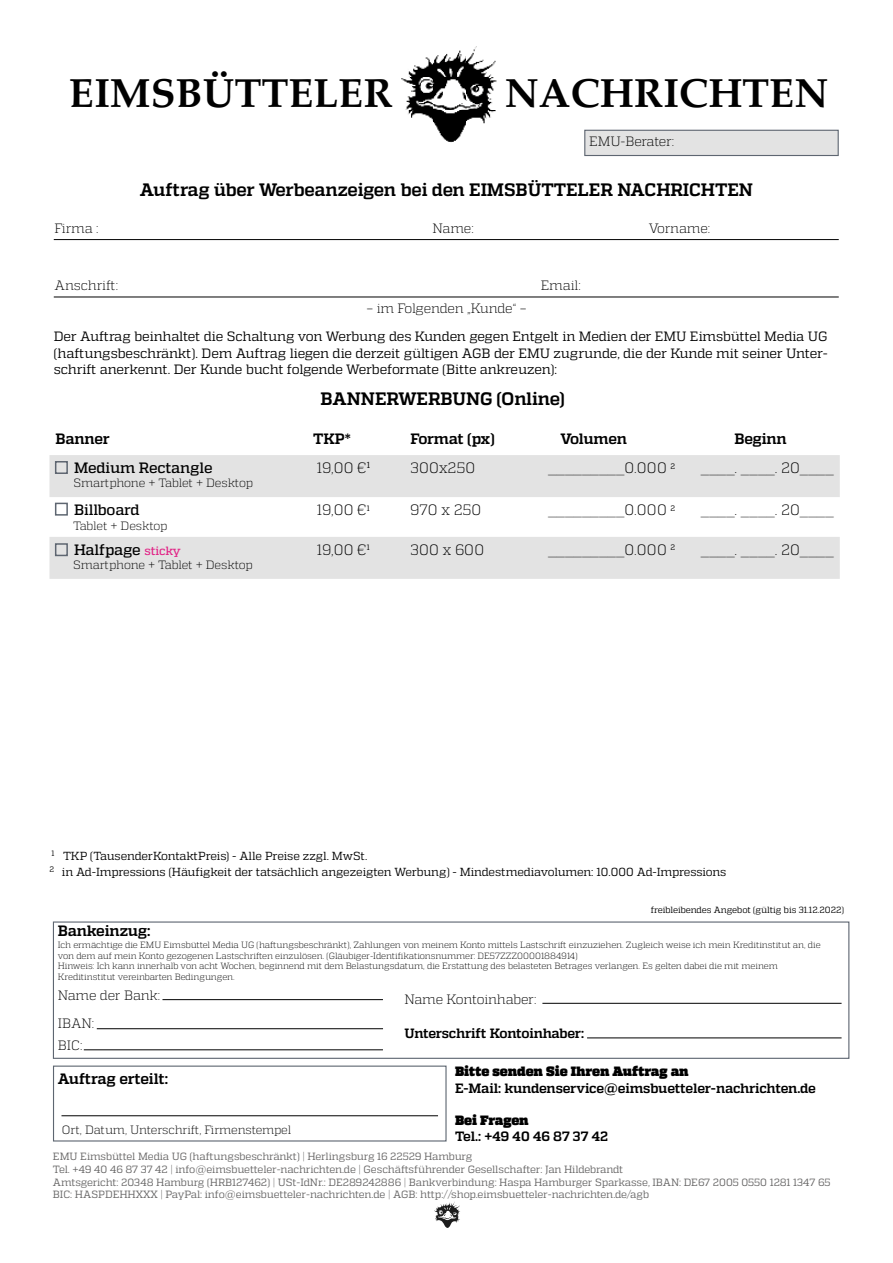
<style>
.page{position:relative;width:893px;height:1263px;background:#fff}
.page>*{position:absolute;margin:0;border:0;box-sizing:border-box;transform-origin:0 0}
.t1{font:700 40.65px "Palatino";color:#000}
.t2{font:700 18px "Quadon";letter-spacing:-.01em;color:#000}
.t3{font:300 15px "Quadon";letter-spacing:.01em;color:#000}
.t4{font:700 15px "Quadon";letter-spacing:-.015em;color:#000}
.t5{font:500 15px "Quadon";letter-spacing:-.01em;color:#000}
.t6{font:13.5px/16.2px "Quadon";letter-spacing:-.02em;color:#000;text-align:justify}
.t7{font:300 13.5px/28.2px "Quadon";letter-spacing:-.015em;color:#000}
.t8{font:700 13.5px "Quadon";letter-spacing:-.015em;color:#000}
.t9{font:800 13.5px "Quadon";letter-spacing:-.01em;color:#000}
.t10{font:300 12px "Quadon";letter-spacing:-.015em;color:#000}
.t11{font:11.7px/16.2px "Quadon";letter-spacing:-.015em;color:#000}
.t12{font:10.5px/12.6px "Quadon";letter-spacing:-.015em;color:#646363}
.t13{font:300 9px/10.8px "Quadon";letter-spacing:-.01em;color:#000}
.t14{font:9px "Quadon";letter-spacing:-.01em;color:#000}
.s1{font-size:12px;color:#e12486}
</style>
<div class="page">
<img style="left:401px;top:46px;width:96px;height:97px">
<div style="left:584px;top:130px;width:255px;height:26px;background:#e3e3e3;border:1px solid #5e6671"></div>
<div style="left:53px;top:921px;width:796px;height:138px;border:1px solid #5e6671"></div>
<hr style="left:54px;top:239px;width:785px;height:1px;background:#000">
<hr style="left:54px;top:297px;width:785px;height:1px;background:#000">
<hr style="left:162px;top:999px;width:221px;height:1px;background:#000">
<hr style="left:97px;top:1028px;width:286px;height:1px;background:#000">
<hr style="left:84px;top:1049px;width:299px;height:1px;background:#000">
<hr style="left:587px;top:1037px;width:255px;height:1px;background:#000">
<hr style="left:542px;top:1003px;width:300px;height:1px;background:#000">
<div style="left:53px;top:1065px;width:394px;height:76px;border:1px solid #5e6671"></div>
<hr style="left:61px;top:1115px;width:377px;height:1px;background:#000">
<svg style="left:434px;top:1201px;width:26px;height:27px"></svg>
<svg style="left:49px;top:455px;width:791px;height:124px;fill:#e3e3e3"></svg>
<div style="left:55px;top:461px;width:13px;height:13px;border:2px solid #5e6671"></div>
<div style="left:55px;top:543px;width:13px;height:13px;border:2px solid #5e6671"></div>
<div style="left:55px;top:503px;width:13px;height:13px;border:2px solid #5e6671"></div>
<h1 class="t1" style="left:69px;top:59px;width:325px">EIMSBÜTTELER</h1>
<h1 class="t1" style="left:505px;top:59px;width:325px">NACHRICHTEN</h1>
<h3 class="t7" style="left:589px;top:127px;width:87px">EMU-Berater:</h3>
<h2 class="t2" style="left:140px;top:179px;width:615px">Auftrag über Werbeanzeigen bei den EIMSBÜTTELER NACHRICHTEN</h2>
<h3 class="t7" style="left:55px;top:214px;width:45px">Firma :</h3>
<h3 class="t7" style="left:433px;top:214px;width:43px">Name:</h3>
<h3 class="t7" style="left:649px;top:214px;width:63px">Vorname:</h3>
<h3 class="t7" style="left:55px;top:271px;width:65px">Anschrift:</h3>
<h3 class="t7" style="left:541px;top:271px;width:42px">Email:</h3>
<h3 class="t7" style="left:367px;top:294px;width:162px">– im Folgenden „Kunde“ –</h3>
<p class="t6" style="left:54px;top:329px;width:776px">Der Auftrag beinhaltet die Schaltung von Werbung des Kunden gegen Entgelt in Medien der EMU Eimsbüttel Media UG (haftungsbeschränkt). Dem Auftrag liegen die derzeit gültigen AGB der EMU zugrunde, die der Kunde mit seiner Unter&shy;schrift anerkennt. Der Kunde bucht folgende Werbeformate (Bitte ankreuzen):</p>
<h2 class="t2" style="left:321px;top:388px;width:245px">BANNERWERBUNG (Online)</h2>
<h3 class="t4" style="left:55px;top:430px;width:56px">Banner</h3>
<h3 class="t4" style="left:313px;top:430px;width:39px">TKP*</h3>
<h3 class="t4" style="left:410px;top:430px;width:86px">Format (px)</h3>
<h3 class="t4" style="left:560px;top:430px;width:68px">Volumen</h3>
<h3 class="t4" style="left:734px;top:430px;width:54px">Beginn</h3>
<h3 class="t5" style="left:74px;top:459px;width:140px">Medium Rectangle</h3>
<h3 class="t10" style="left:73px;top:476px;width:181px">Smartphone + Tablet + Desktop</h3>
<h3 class="t3" style="left:317px;top:459px;width:55px">19,00 €<sup>1</sup></h3>
<h3 class="t3" style="left:410px;top:459px;width:66px">300x250</h3>
<h3 class="t3" style="left:548px;top:459px;width:129px">_________0.000 <sup>2</sup></h3>
<h3 class="t3" style="left:701px;top:459px;width:134px">____. ____. 20____</h3>
<h3 class="t5" style="left:74px;top:501px;width:67px">Billboard</h3>
<h3 class="t10" style="left:73px;top:518px;width:96px">Tablet + Desktop</h3>
<h3 class="t5" style="left:74px;top:541px;width:108px">Halfpage <span class="s1">sticky</span></h3>
<h3 class="t10" style="left:73px;top:558px;width:181px">Smartphone + Tablet + Desktop</h3>
<h3 class="t3" style="left:317px;top:501px;width:54px">19,00 €<sup>1</sup></h3>
<h3 class="t3" style="left:410px;top:501px;width:72px">970 x 250</h3>
<h3 class="t3" style="left:548px;top:501px;width:129px">_________0.000 <sup>2</sup></h3>
<h3 class="t3" style="left:701px;top:501px;width:134px">____. ____. 20____</h3>
<h3 class="t3" style="left:317px;top:541px;width:54px">19,00 €<sup>1</sup></h3>
<h3 class="t3" style="left:410px;top:541px;width:75px">300 x 600</h3>
<h3 class="t3" style="left:548px;top:541px;width:129px">_________0.000 <sup>2</sup></h3>
<h3 class="t3" style="left:701px;top:541px;width:134px">____. ____. 20____</h3>
<p class="t11" style="left:49px;top:848px;width:679px"><sup>1</sup> TKP (TausenderKontaktPreis) - Alle Preise zzgl. MwSt.<br><sup>2</sup> in Ad-Impressions (Häufigkeit der tatsächlich angezeigten Werbung) - Mindestmediavolumen: 10.000 Ad-Impressions</p>
<p class="t14" style="left:651px;top:905px;width:195px">freibleibendes Angebot (gültig bis 31.12.2022)</p>
<h3 class="t4" style="left:58px;top:922px;width:94px">Bankeinzug:</h3>
<p class="t13" style="left:58px;top:939px;width:764px">Ich ermächtige die EMU Eimsbüttel Media UG (haftungsbeschränkt), Zahlungen von meinem Konto mittels Lastschrift einzuziehen. Zugleich weise ich mein Kreditinstitut an, die von dem auf mein Konto gezogenen Lastschriften einzulösen. (Gläubiger-Identifikationsnummer: DE57ZZZ00001884914)<br>Hinweis: Ich kann innerhalb von acht Wochen, beginnend mit dem Belastungsdatum, die Erstattung des belasteten Betrages verlangen. Es gelten dabei die mit meinem Kreditinstitut vereinbarten Bedingungen.</p>
<h3 class="t7" style="left:58px;top:981px;width:104px">Name der Bank:<br>IBAN:</h3>
<h3 class="t7" style="left:58px;top:1031px;width:26px">BIC:</h3>
<h3 class="t4" style="left:58px;top:1070px;width:112px">Auftrag erteilt:</h3>
<h3 class="t10" style="left:62px;top:1122px;width:231px">Ort, Datum, Unterschrift, Firmenstempel</h3>
<h3 class="t7" style="left:404px;top:985px;width:133px">Name Kontoinhaber:</h3>
<h3 class="t8" style="left:404px;top:1025px;width:181px">Unterschrift Kontoinhaber:</h3>
<h3 class="t9" style="left:455px;top:1063px;width:235px">Bitte senden Sie Ihren Auftrag an</h3>
<h3 class="t8" style="left:455px;top:1080px;width:362px">E-Mail: kundenservice@eimsbuetteler-nachrichten.de</h3>
<h3 class="t9" style="left:455px;top:1112px;width:75px">Bei Fragen</h3>
<h3 class="t8" style="left:455px;top:1129px;width:155px">Tel.: +49 40 46 87 37 42</h3>
<p class="t12" style="left:53px;top:1150px;width:779px">EMU Eimsbüttel Media UG (haftungsbeschränkt) | Herlingsburg 16 22529 Hamburg<br>Tel. +49 40 46 87 37 42 | info@eimsbuetteler-nachrichten.de | Geschäftsführender Gesellschafter: Jan Hildebrandt<br>Amtsgericht: 20348 Hamburg (HRB127462) | USt-IdNr.: DE289242886 | Bankverbindung: Haspa Hamburger Sparkasse, IBAN: DE67 2005 0550 1281 1347 65<br>BIC: HASPDEHHXXX | PayPal: info@eimsbuetteler-nachrichten.de | AGB: http://shop.eimsbuetteler-nachrichten.de/agb</p>
</div>
